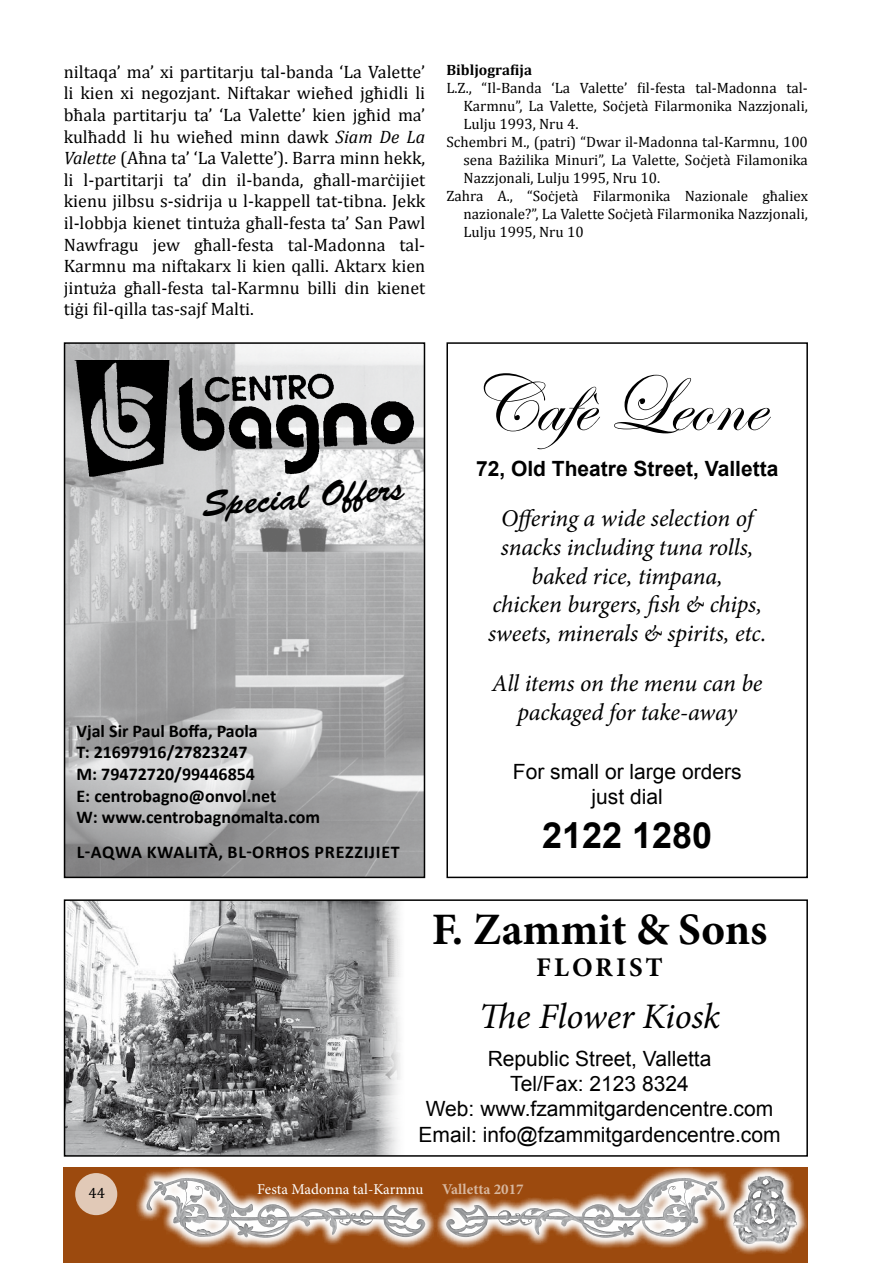
<style>
.page{position:relative;width:893px;height:1263px;background:#fff}
.page>*{position:absolute;margin:0;border:0;box-sizing:border-box;transform-origin:0 0}
.t1{font:81px "Edwardian Script ITC";color:#000}
.t2{font:700 45px "Minion Pro";color:#000}
.t3{font:italic 36px "Minion Pro";letter-spacing:-.005em;color:#000}
.t4{font:36px "M Brush Script";color:#000}
.t5{font:700 36px "Arial";color:#000}
.t6{font:700 27px "Minion Pro";letter-spacing:.11em;color:#000}
.t7{font:italic 24px/28.8px "Minion Pro";letter-spacing:-.005em;color:#000;text-align:center}
.t8{font:21px/25.2px "Arial";color:#000;text-align:center}
.t9{font:700 21px "Arial";color:#000}
.t10{font:18px/21.6px "Cambria";color:#000;text-align:justify}
.t11{font:700 18px/21.6px "Calibri";color:#000}
.t12{font:700 18px "Calibri";letter-spacing:.04em;color:#000}
.t13{font:15px "Cambria";color:#000}
.t14{font:15px "Minion Pro";letter-spacing:-.01em;color:#fff}
.t15{font:700 15px "Cambria";color:#000}
.s1{font-style:italic}
.s2{font-weight:700;color:#d7b79f}
</style>
<div class="page">
<img style="left:67px;top:902px;width:333px;height:252px">
<div style="left:64px;top:899px;width:744px;height:258px;border:2px solid #000"></div>
<img style="left:67px;top:345px;width:355px;height:530px">
<div style="left:64px;top:342px;width:361px;height:536px;border:2px solid #000"></div>
<img style="left:75px;top:361px;width:341px;height:117px">
<div style="left:446px;top:342px;width:362px;height:536px;border:2px solid #000"></div>
<div style="left:64px;top:1167px;width:744px;height:96px;background:#9c4a0e"></div>
<div style="left:75px;top:1173px;width:42px;height:42px;background:#e1c9b7;border-radius:50%"></div>
<svg style="left:136px;top:1167px;width:299px;height:81px"></svg>
<svg style="left:435px;top:1167px;width:286px;height:81px"></svg>
<svg style="left:721px;top:1167px;width:86px;height:87px"></svg>
<p class="t10" style="left:64px;top:61px;width:363px">niltaqa’ ma’ xi partitarju tal-banda ‘La Valette’ li kien xi negozjant. Niftakar wieħed jgħidli li bħala partitarju ta’ ‘La Valette’ kien jgħid ma’ kulħadd li hu wieħed minn dawk <span class="s1">Siam De La Valette</span> (Aħna ta’ ‘La Valette’). Barra minn hekk, li l-partitarji ta’ din il-banda, għall-marċijiet kienu jilbsu s-sidrija u l-kappell tat-tibna. Jekk il-lobbja kienet tintuża għall-festa ta’ San Pawl Nawfragu jew għall-festa tal-Madonna tal-Karmnu ma niftakarx li kien qalli. Aktarx kien jintuża għall-festa tal-Karmnu billi din kienet tiġi fil-qilla tas-sajf Malti.</p>
<p class="t15" style="left:446px;top:60px;width:87px">Bibljografija</p>
<p class="t13" style="left:446px;top:79px;width:363px">L.Z., “Il-Banda ‘La Valette’ fil-festa tal-Madonna tal-</p>
<p class="t13" style="left:463px;top:97px;width:346px">Karmnu”, La Valette, Soċjetà Filarmonika Nazzjonali,</p>
<p class="t13" style="left:463px;top:115px;width:116px">Lulju 1993, Nru 4.</p>
<p class="t13" style="left:446px;top:133px;width:363px">Schembri M., (patri) “Dwar il-Madonna tal-Karmnu, 100</p>
<p class="t13" style="left:463px;top:151px;width:346px">sena Bażilika Minuri”, La Valette, Soċjetà Filamonika</p>
<p class="t13" style="left:463px;top:169px;width:198px">Nazzjonali, Lulju 1995, Nru 10.</p>
<p class="t13" style="left:446px;top:187px;width:363px">Zahra A., “Soċjetà Filarmonika Nazionale għaliex</p>
<p class="t13" style="left:463px;top:205px;width:346px">nazionale?”, La Valette Soċjetà Filarmonika Nazzjonali,</p>
<p class="t13" style="left:463px;top:223px;width:122px">Lulju 1995, Nru 10</p>
<h3 class="t4" style="left:200px;top:485px;width:205px;rotate:-5deg">Special Offers</h3>
<p class="t11" style="left:77px;top:720px;width:245px">Vjal Sir Paul Boffa, Paola<br>T: 21697916/27823247<br>M: 79472720/99446854<br>E: centrobagno@onvol.net<br>W: www.centrobagnomalta.com</p>
<p class="t12" style="left:77px;top:840px;width:324px">L-AQWA KWALITÀ, BL-ORĦOS PREZZIJIET</p>
<h1 class="t1" style="left:470px;top:360px;width:295px">Cafè Leone</h1>
<p class="t9" style="left:476px;top:454px;width:304px">72, Old Theatre Street, Valletta</p>
<h3 class="t7" style="left:488px;top:504px;width:280px">Offering a wide selection of snacks including tuna rolls, baked rice, timpana,<br>chicken burgers, fish &amp; chips, sweets, minerals &amp; spirits, etc.</h3>
<h3 class="t7" style="left:492px;top:669px;width:272px">All items on the menu can be packaged for take-away</h3>
<p class="t8" style="left:513px;top:759px;width:230px">For small or large orders just dial</p>
<h3 class="t5" style="left:542px;top:811px;width:172px">2122 1280</h3>
<h2 class="t2" style="left:432px;top:898px;width:337px">F. Zammit &amp; Sons</h2>
<h3 class="t6" style="left:536px;top:949px;width:128px">FLORIST</h3>
<h3 class="t3" style="left:479px;top:992px;width:242px">The Flower Kiosk</h3>
<p class="t8" style="left:418px;top:1046px;width:364px">Republic Street, Valletta<br>Tel/Fax: 2123 8324<br>Web: www.fzammitgardencentre.com<br>Email: info@fzammitgardencentre.com</p>
<p class="t13" style="left:88px;top:1184px;width:18px">44</p>
<p class="t14" style="left:257px;top:1179px;width:268px">Festa Madonna tal-Karmnu <span class="s2">Valletta 2017</span></p>
</div>
